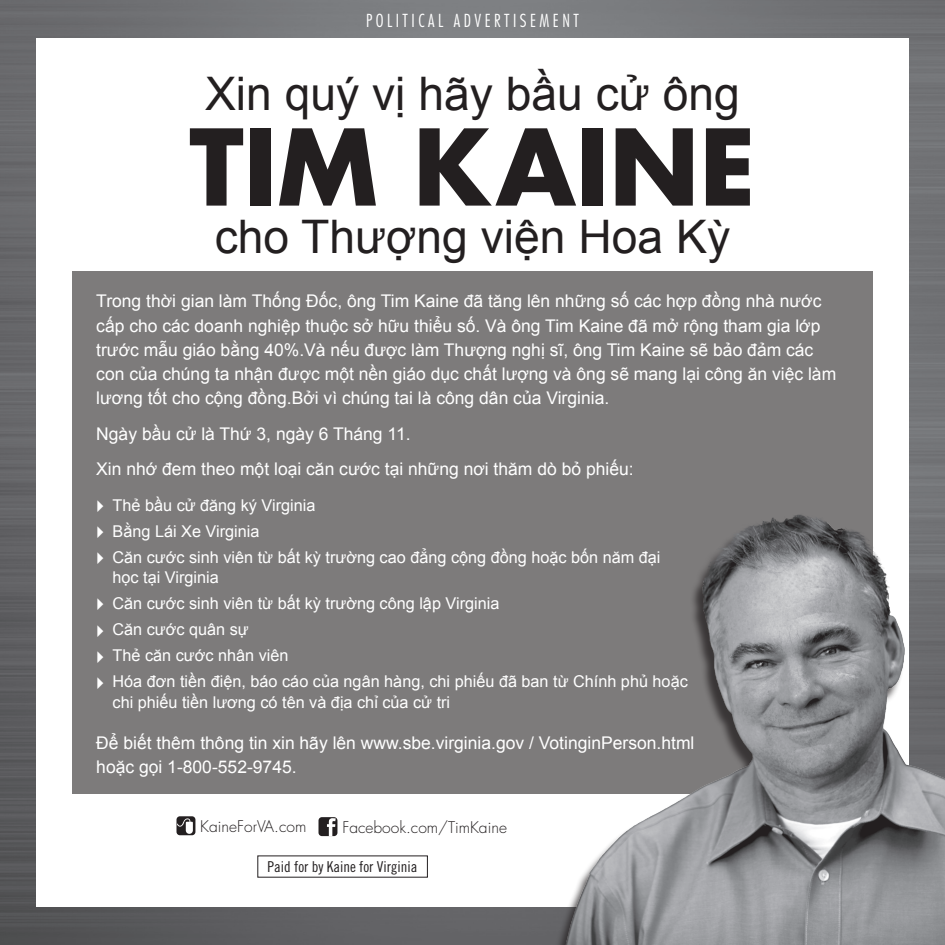
<style>
.page{position:relative;width:945px;height:945px;background:#fff}
.page>*{position:absolute;margin:0;border:0;box-sizing:border-box;transform-origin:0 0}
.t1{font:700 102.5px "Futura Std";color:#231f20}
.t2{font:46.25px "Arial";color:#231f20}
.text{font:17.5px/24.2px "Arial";color:#fff}
.t3{font:300 condensed 17.5px "Futura Std";letter-spacing:.2em;color:#fff}
.t4{font:16.25px/20.5px "Arial";color:#fff}
.t5{font:300 15.62px "Futura Std";color:#231f20}
.t6{font:15px "Trade Gothic LT Std Cn 18";color:#231f20}
</style>
<div class="page">
<img style="left:0;top:0;width:945px;height:945px">
<div style="left:36px;top:39px;width:873px;height:868px;background:#fff"></div>
<div style="left:72px;top:271px;width:801px;height:522px;background:#7d7b7b"></div>
<div style="left:176px;top:816px;width:19px;height:19px;background:#231f20;border-radius:3px"></div>
<svg style="left:177px;top:818px;width:16px;height:16px"></svg>
<div style="left:319px;top:817px;width:18px;height:19px;background:#231f20;border-radius:3px"></div>
<svg style="left:327px;top:818px;width:9px;height:18px"></svg>
<img style="left:544px;top:495px;width:401px;height:450px">
<p class="t3" style="left:366px;top:11px;width:214px">POLITICAL ADVERTISEMENT</p>
<p class="t2" style="left:205px;top:64px;width:536px">Xin quý vị hãy bầu cử ông</p>
<p class="t1" style="left:189px;top:99px;width:568px">TIM KAINE</p>
<p class="t2" style="left:215px;top:206px;width:517px">cho Thượng viện Hoa Kỳ</p>
<p class="text" style="left:96px;top:289px;width:741px">Trong thời gian làm Thống Đốc, ông Tim Kaine đã tăng lên những số các hợp đồng nhà nước cấp cho các doanh nghiệp thuộc sở hữu thiểu số. Và ông Tim Kaine đã mở rộng tham gia lớp trước mẫu giáo bằng 40%.Và nếu được làm Thượng nghị sĩ, ông Tim Kaine sẽ bảo đảm các con của chúng ta nhận được một nền giáo dục chất lượng và ông sẽ mang lại công ăn việc làm lương tốt cho cộng đồng.Bởi vì chúng tai là công dân của Virginia.</p>
<p class="text" style="left:96px;top:422px;width:316px">Ngày bầu cử là Thứ 3, ngày 6 Tháng 11.</p>
<p class="text" style="left:96px;top:457px;width:539px">Xin nhớ đem theo một loại căn cước tại những nơi thăm dò bỏ phiếu:</p>
<p class="t4" style="left:113px;top:495px;width:204px">Thẻ bầu cử đăng ký Virginia</p>
<p class="t4" style="left:113px;top:521px;width:148px">Bằng Lái Xe Virginia</p>
<p class="t4" style="left:113px;top:547px;width:550px">Căn cước sinh viên từ bất kỳ trường cao đẳng cộng đồng hoặc bốn năm đại học tại Virginia</p>
<p class="t4" style="left:113px;top:593px;width:388px">Căn cước sinh viên từ bất kỳ trường công lập Virginia</p>
<p class="t4" style="left:113px;top:619px;width:138px">Căn cước quân sự</p>
<p class="t4" style="left:113px;top:646px;width:177px">Thẻ căn cước nhân viên</p>
<p class="t4" style="left:113px;top:672px;width:577px">Hóa đơn tiền điện, báo cáo của ngân hàng, chi phiếu đã ban từ Chính phủ hoặc chi phiếu tiền lương có tên và địa chỉ của cử tri</p>
<p class="text" style="left:96px;top:731px;width:600px">Để biết thêm thông tin xin hãy lên www.sbe.virginia.gov / VotinginPerson.html hoặc gọi 1-800-552-9745.</p>
<p class="t5" style="left:200px;top:817px;width:108px">KaineForVA.com</p>
<p class="t5" style="left:342px;top:818px;width:166px">Facebook.com/TimKaine</p>
<p class="t6" style="left:268px;top:858px;width:151px">Paid for by Kaine for Virginia</p>
</div>
